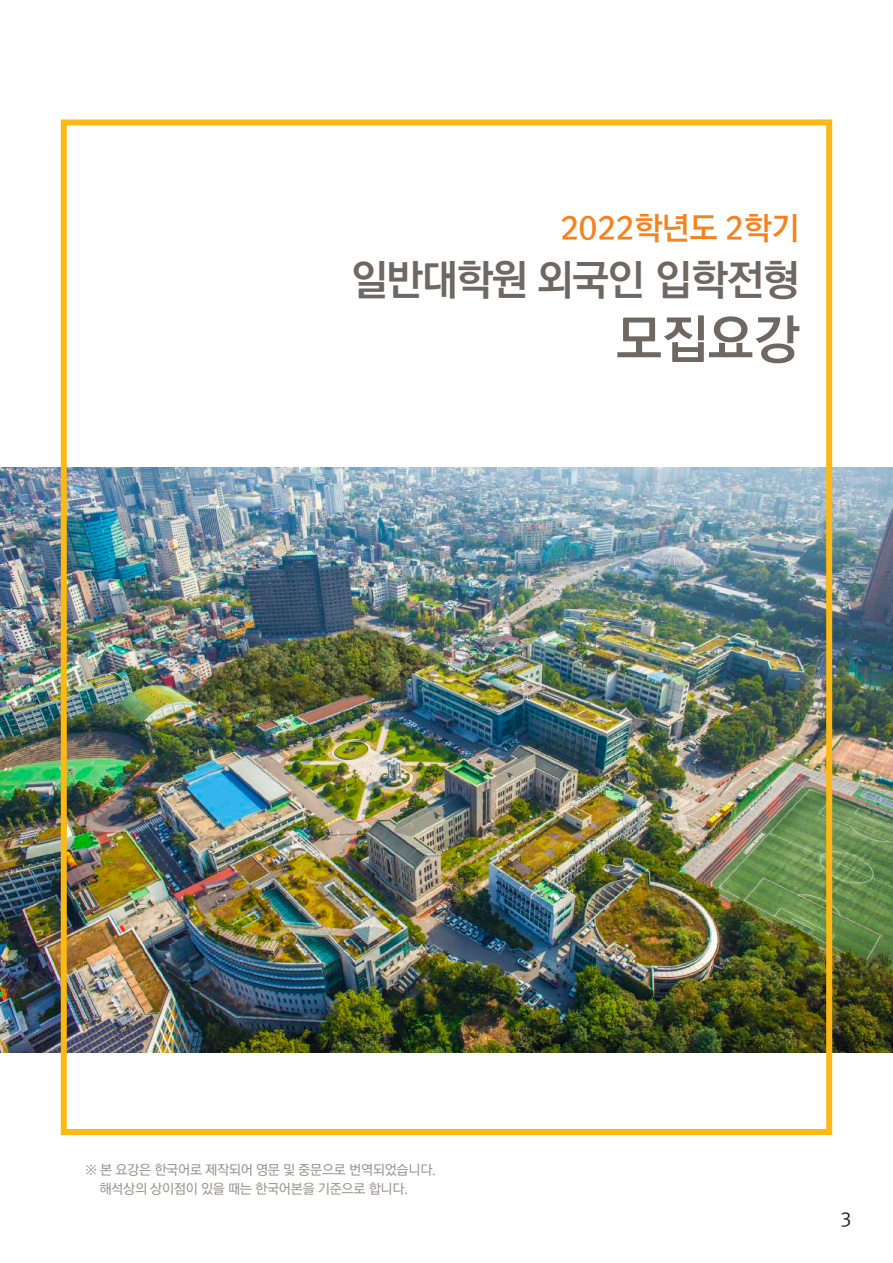
<style>
.page{position:relative;width:893px;height:1263px;background:#fff}
.page>*{position:absolute;margin:0;border:0;box-sizing:border-box;transform-origin:0 0}
.t1{font:700 52.5px "Ko Pub Dotum";color:#6e6762}
.t2{font:700 42px "Ko Pub Dotum";letter-spacing:-.02em;color:#6e6762}
.t3{font:31.5px "Rix Go B";letter-spacing:-.02em;color:#f58220}
.t4{font:18px "Rix Go M";color:#231f20}
.t5{font:13.5px/19.5px "Rix Go M";letter-spacing:-.02em;color:#9a9290}
</style>
<div class="page">
<img style="left:0;top:468px;width:893px;height:584px">
<div style="left:61px;top:119px;width:771px;height:1016px;border:6px solid #fcb814"></div>
<h3 class="t3" style="left:560px;top:209px;width:241px">2022학년도 2학기</h3>
<h2 class="t2" style="left:351px;top:259px;width:449px">일반대학원 외국인 입학전형</h2>
<h1 class="t1" style="left:616px;top:313px;width:185px">모집요강</h1>
<p class="t5" style="left:99px;top:1160px;width:338px;text-indent:-14px">※ 본 요강은 한국어로 제작되어 영문 및 중문으로 번역되었습니다. 해석상의 상이점이 있을 때는 한국어본을 기준으로 합니다.</p>
<h3 class="t4" style="left:841px;top:1209px;width:12px">3</h3>
</div>
